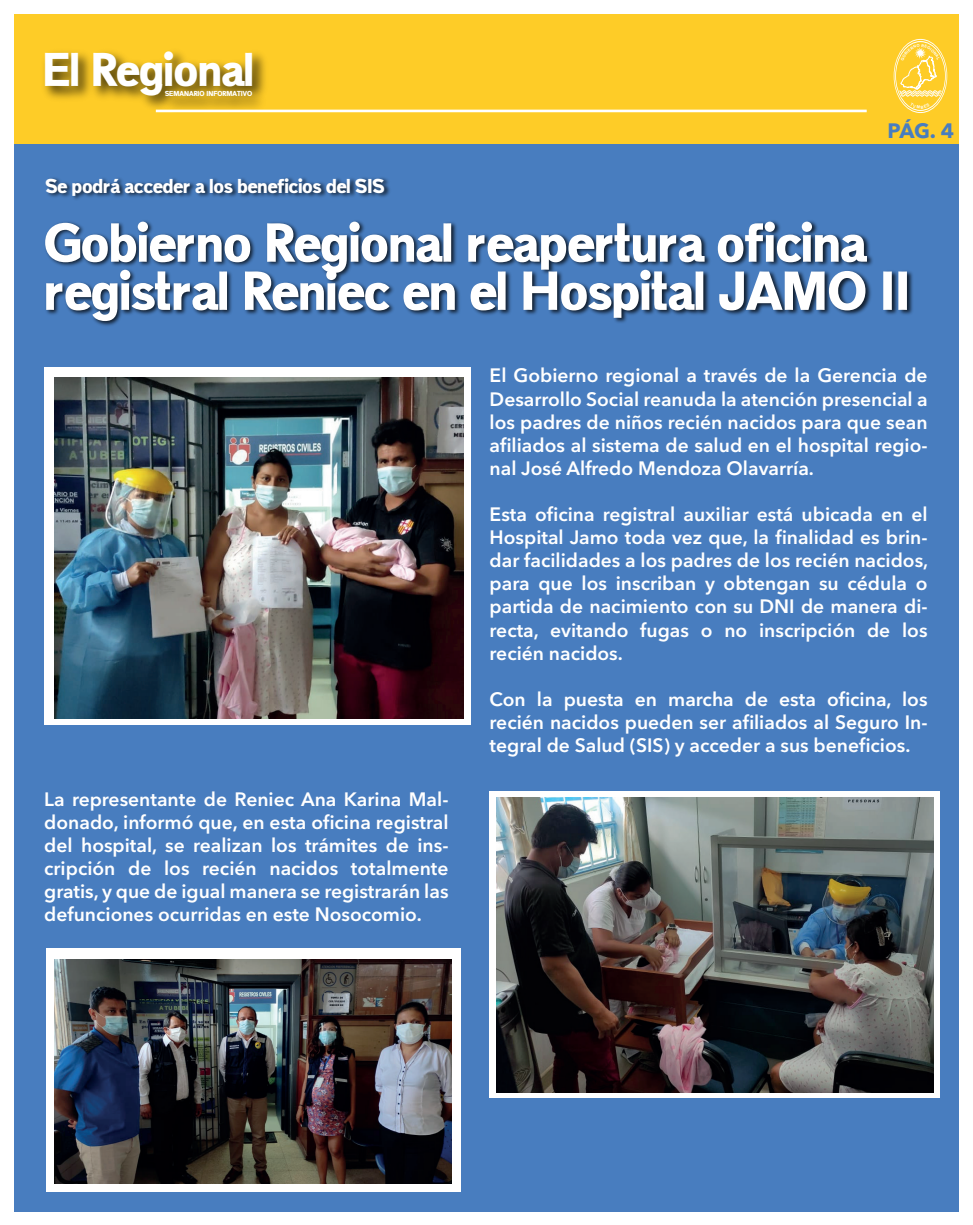
<style>
.page{position:relative;width:973px;height:1225px;background:#fff}
.page>*{position:absolute;margin:0;border:0;box-sizing:border-box;transform-origin:0 0}
.t1{font:52.5px/48.1px "Maximum Impact";color:#fff}
.t2{font:45.24px "Maximum Impact";color:#fff}
.t3{font:700 20.65px "Avenir Next LT Pro";color:#487dbf}
.t4{font:600 19.25px/23.1px "Avenir Next LT Pro";color:#fff;text-align:justify}
.t5{font:19.25px "Maximum Impact";color:#fff}
.t6{font:6.91px "Maximum Impact";color:#fff}
</style>
<div class="page">
<div style="left:15px;top:129px;width:944px;height:1082px;background:#487dbf"></div>
<div style="left:15px;top:15px;width:944px;height:129px;background:#fecc27"></div>
<img style="left:44px;top:52px;width:230px;height:61px">
<img style="left:158px;top:85px;width:114px;height:28px">
<hr style="left:156px;top:110px;width:711px;height:2px;background:#fff">
<img style="left:45px;top:221px;width:868px;height:105px">
<img style="left:46px;top:177px;width:344px;height:23px">
<div style="left:44px;top:368px;width:426px;height:357px;background:#fff"></div>
<img style="left:54px;top:377px;width:409px;height:342px">
<div style="left:490px;top:791px;width:450px;height:307px;background:#fff"></div>
<img style="left:496px;top:797px;width:437px;height:295px">
<div style="left:46px;top:949px;width:414px;height:243px;background:#fff"></div>
<img style="left:54px;top:960px;width:397px;height:223px">
<svg style="left:894px;top:38px;width:54px;height:75px"></svg>
<h2 class="t2" style="left:43px;top:42px;width:213px">El Regional</h2>
<p class="t6" style="left:165px;top:90px;width:89px">SEMANARIO INFORMATIVO</p>
<p class="t5" style="left:46px;top:174px;width:340px">Se podrá acceder a los beneficios del SIS</p>
<p class="t3" style="left:887px;top:119px;width:68px">PÁG. 4</p>
<h1 class="t1" style="left:44px;top:220px;width:867px">Gobierno Regional reapertura oficina registral Reniec en el Hospital JAMO II</h1>
<p class="t4" style="left:44px;top:788px;width:406px">La representante de Reniec Ana Karina Mal&shy;donado, informó que, en esta oficina registral del hospital, se realizan los trámites de ins&shy;cripción de los recién nacidos totalmente gratis, y que de igual manera se registrarán las defunciones ocurridas en este Nosocomio.</p>
<p class="t4" style="left:490px;top:364px;width:439px">El Gobierno regional a través de la Gerencia de Desarrollo Social reanuda la atención presencial a los padres de niños recién nacidos para que sean afiliados al sistema de salud en el hospital regio&shy;nal José Alfredo Mendoza Olavarría.</p>
<p class="t4" style="left:490px;top:503px;width:440px">Esta oficina registral auxiliar está ubicada en el Hospital Jamo toda vez que, la finalidad es brin&shy;dar facilidades a los padres de los recién nacidos, para que los inscriban y obtengan su cédula o partida de nacimiento con su DNI de manera di&shy;recta, evitando fugas o no inscripción de los recién nacidos.</p>
<p class="t4" style="left:490px;top:687px;width:439px">Con la puesta en marcha de esta oficina, los recién nacidos pueden ser afiliados al Seguro In&shy;tegral de Salud (SIS) y acceder a sus beneficios.</p>
</div>
